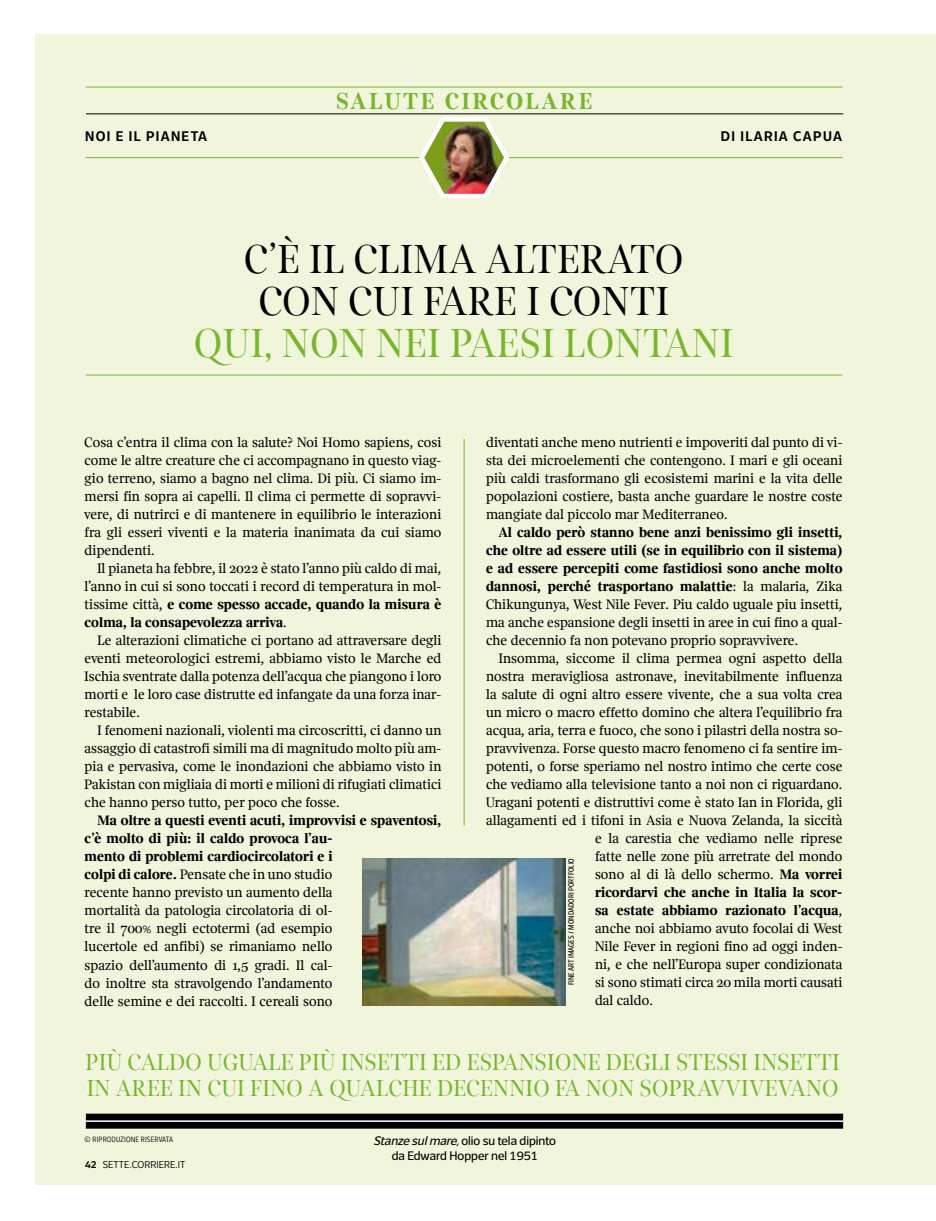
<style>
.page{position:relative;width:936px;height:1221px;background:#fff}
.page>*{position:absolute;margin:0;border:0;box-sizing:border-box;transform-origin:0 0}
.t1{font:300 42px/42px "Solferino Display";letter-spacing:.01em;color:#000;text-align:center}
.t2{font:300 42px "Solferino Display";letter-spacing:.01em;color:#76b82a}
.t3{font:300 24px/25.5px "Solferino Display";letter-spacing:.01em;color:#76b82a}
.t4{font:800 24px "Solferino Display";letter-spacing:.1em;color:#76b82a}
.t5{font:300 14.25px/18px "Solferino Text";letter-spacing:.01em;color:#000;text-align:justify}
.t6{font:700 14.25px/18px "Solferino Text";letter-spacing:.01em;color:#000;text-align:justify}
.t7{font:700 13.5px "Brera";letter-spacing:.1em;color:#000}
.t8{font:12px/15px "Brera";color:#000;text-align:center}
.t9{font:300 9.75px "Brera";letter-spacing:.01em;color:#000}
.t10{font:7.5px "Brera Condensed";color:#000}
.t11{font:300 7.5px "Brera Condensed";letter-spacing:.035em;color:#000}
.s1{font-weight:700}
.s2{font-weight:300}
.s3{font-style:italic}
</style>
<div class="page">
<div style="left:35px;top:34px;width:900px;height:1150px;background:#f1f5db"></div>
<hr style="left:86px;top:87px;width:756px;height:1px;background:#76b82a">
<hr style="left:86px;top:157px;width:756px;height:1px;background:#76b82a">
<hr style="left:86px;top:114px;width:757px;height:1px;background:#000">
<img style="left:362px;top:858px;width:203px;height:147px">
<img style="left:416px;top:113px;width:96px;height:85px">
<hr style="left:86px;top:375px;width:756px;height:1px;background:#76b82a">
<hr style="left:464px;top:439px;width:1px;height:386px;background:#76b82a">
<div style="left:86px;top:1113px;width:757px;height:15px;background:#000"></div>
<hr style="left:86px;top:1120px;width:757px;height:1px;background:#fff">
<p class="t7" style="left:85px;top:128px;width:124px">NOI E IL PIANETA</p>
<h2 class="t4" style="left:336px;top:87px;width:258px">SALUTE CIRCOLARE</h2>
<p class="t7" style="left:720px;top:128px;width:123px">DI ILARIA CAPUA</p>
<h1 class="t1" style="left:244px;top:239px;width:441px">C’È IL CLIMA ALTERATO<br>CON CUI FARE I CONTI</h1>
<h1 class="t2" style="left:194px;top:320px;width:541px">QUI, NON NEI PAESI LONTANI</h1>
<p class="t5" style="left:85px;top:433px;width:358px">Cosa c’entra il clima con la salute? Noi Homo sapiens, cosi come le altre creature che ci accompagnano in questo viag&shy;gio terreno, siamo a bagno nel clima. Di più. Ci siamo im&shy;mersi fin sopra ai capelli. Il clima ci permette di sopravvi&shy;vere, di nutrirci e di mantenere in equilibrio le interazioni fra gli esseri viventi e la materia inanimata da cui siamo dipendenti.</p>
<p class="t5" style="left:85px;top:559px;width:358px;text-indent:13px">Il pianeta ha febbre, il 2022 è stato l’anno più caldo di mai, l’anno in cui si sono toccati i record di temperatura in mol&shy;tissime città, <span class="s1">e come spesso accade, quando la misura è colma, la consapevolezza arriva</span>.</p>
<p class="t5" style="left:85px;top:631px;width:358px;text-indent:13px">Le alterazioni climatiche ci portano ad attraversare degli eventi meteorologici estremi, abbiamo visto le Marche ed Ischia sventrate dalla potenza dell’acqua che piangono i loro morti e le loro case distrutte ed infangate da una forza inar&shy;restabile.</p>
<p class="t5" style="left:85px;top:721px;width:358px;text-indent:13px">I fenomeni nazionali, violenti ma circoscritti, ci danno un assaggio di catastrofi simili ma di magnitudo molto più am&shy;pia e pervasiva, come le inondazioni che abbiamo visto in Pakistan con migliaia di morti e milioni di rifugiati climatici che hanno perso tutto, per poco che fosse.</p>
<p class="t5" style="left:85px;top:811px;width:358px;text-align:left;text-indent:13px"><span class="s1">Ma oltre a questi eventi acuti, improvvisi e spaventosi, c’è molto di più: il caldo provoca l’au-<br>mento di problemi cardiocircolatori e i<br>colpi di calore.</span> Pensate che in uno studio<br>recente hanno previsto un aumento della<br>mortalità da patologia circolatoria di ol-<br>tre il 700% negli ectotermi (ad esempio<br>lucertole ed anfibi) se rimaniamo nello<br>spazio dell’aumento di 1,5 gradi. Il cal-<br>do inoltre sta stravolgendo l’andamento<br>delle semine e dei raccolti. I cereali sono</p>
<p class="t5" style="left:486px;top:433px;width:358px">diventati anche meno nutrienti e impoveriti dal punto di vi&shy;sta dei microelementi che contengono. I mari e gli oceani più caldi trasformano gli ecosistemi marini e la vita delle popolazioni costiere, basta anche guardare le nostre coste mangiate dal piccolo mar Mediterraneo.</p>
<p class="t6" style="left:486px;top:523px;width:358px;text-indent:13px">Al caldo però stanno bene anzi benissimo gli insetti, che oltre ad essere utili (se in equilibrio con il sistema) e ad essere percepiti come fastidiosi sono anche molto dannosi, perché trasportano malattie<span class="s2">: la malaria, Zika Chikungunya, West Nile Fever. Piu caldo uguale piu insetti, ma anche espansione degli insetti in aree in cui fino a qual&shy;che decennio fa non potevano proprio sopravvivere.</span></p>
<p class="t5" style="left:499px;top:649px;width:345px">Insomma, siccome il clima permea ogni aspetto della</p>
<p class="t5" style="left:486px;top:667px;width:358px">nostra meravigliosa astronave, inevitabilmente influenza</p>
<p class="t5" style="left:486px;top:685px;width:358px">la salute di ogni altro essere vivente, che a sua volta crea</p>
<p class="t5" style="left:486px;top:703px;width:358px">un micro o macro effetto domino che altera l’equilibrio fra</p>
<p class="t5" style="left:486px;top:721px;width:358px">acqua, aria, terra e fuoco, che sono i pilastri della nostra so-</p>
<p class="t5" style="left:486px;top:739px;width:358px">pravvivenza. Forse questo macro fenomeno ci fa sentire im-</p>
<p class="t5" style="left:486px;top:757px;width:358px">potenti, o forse speriamo nel nostro intimo che certe cose</p>
<p class="t5" style="left:486px;top:775px;width:358px">che vediamo alla televisione tanto a noi non ci riguardano.</p>
<p class="t5" style="left:486px;top:793px;width:358px">Uragani potenti e distruttivi come è stato Ian in Florida, gli</p>
<p class="t5" style="left:486px;top:811px;width:358px">allagamenti ed i tifoni in Asia e Nuova Zelanda, la siccità</p>
<p class="t5" style="left:595px;top:829px;width:249px">e la carestia che vediamo nelle riprese</p>
<p class="t5" style="left:595px;top:847px;width:249px">fatte nelle zone più arretrate del mondo</p>
<p class="t5" style="left:595px;top:865px;width:249px">sono al di là dello schermo. <span class="s1">Ma vorrei</span></p>
<p class="t6" style="left:595px;top:883px;width:249px">ricordarvi che anche in Italia la scor-</p>
<p class="t6" style="left:595px;top:901px;width:249px">sa estate abbiamo razionato l’acqua<span class="s2">,</span></p>
<p class="t5" style="left:595px;top:919px;width:249px">anche noi abbiamo avuto focolai di West</p>
<p class="t5" style="left:595px;top:937px;width:249px">Nile Fever in regioni fino ad oggi inden-</p>
<p class="t5" style="left:595px;top:955px;width:249px">ni, e che nell’Europa super condizionata</p>
<p class="t5" style="left:595px;top:973px;width:249px">si sono stimati circa 20 mila morti causati</p>
<p class="t5" style="left:595px;top:991px;width:59px">dal caldo.</p>
<p class="t10" style="left:566px;top:985px;width:129px;rotate:-90deg">FINE ART IMAGES / MONDADORI PORTFOLIO</p>
<h2 class="t3" style="left:86px;top:1049px;width:755px">PIÙ CALDO UGUALE PIÙ INSETTI ED ESPANSIONE DEGLI STESSI INSETTI<br>IN AREE IN CUI FINO A QUALCHE DECENNIO FA NON SOPRAVVIVEVANO</h2>
<p class="t8" style="left:373px;top:1133px;width:184px"><span class="s3">Stanze sulmare</span>, olio su tela dipinto da Edward Hopper nel 1951</p>
<p class="t11" style="left:85px;top:1134px;width:90px">© RIPRODUZIONE RISERVATA</p>
<p class="t9" style="left:85px;top:1158px;width:102px"><span class="s1">42</span> SETTE.CORRIERE.IT</p>
</div>
